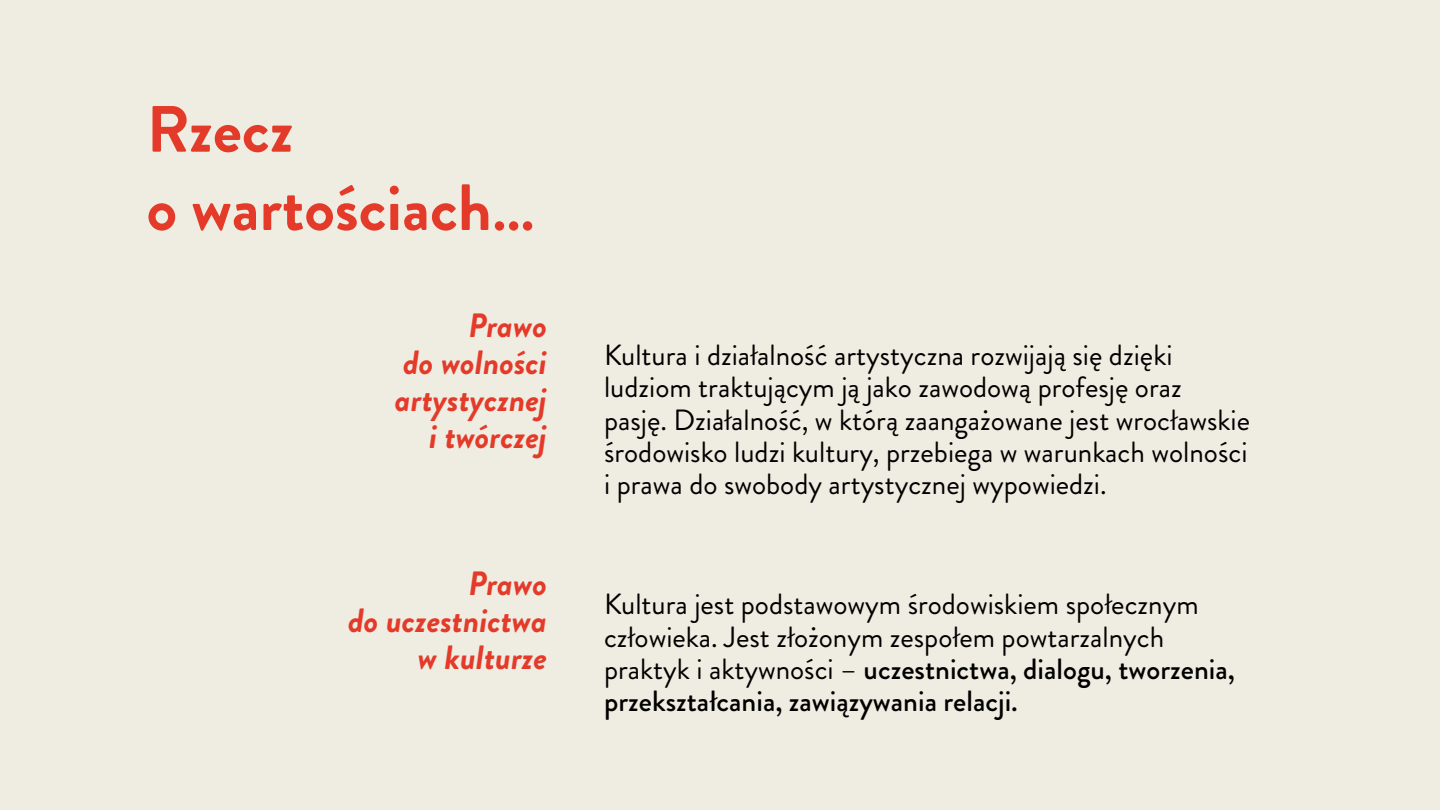
<style>
.page{position:relative;width:1440px;height:810px;background:#efece1}
.page>*{position:absolute;margin:0;border:0;box-sizing:border-box;transform-origin:0 0}
.t1{font:700 65.25px/78.3px "Brandon Grotesque";color:#e43a29}
.t2{font:italic 700 33.67px/37px "Brandon Grotesque";color:#e43a29;text-align:right}
.t3{font:29.25px/32.2px "Brandon Grotesque";color:#000}
.s1{font-weight:500}
</style>
<div class="page">
<h1 class="t1" style="left:147px;top:91px;width:390px">Rzecz<br>o wartościach…</h1>
<p class="t2" style="left:395px;top:307px;width:154px">Prawo<br>do wolności artystycznej i twórczej</p>
<p class="t2" style="left:348px;top:565px;width:200px">Prawo<br>do uczestnictwa w kulturze</p>
<p class="t3" style="left:604px;top:339px;width:648px">Kultura i działalność artystyczna rozwijają się dzięki ludziom traktującym ją jako zawodową profesję oraz pasję. Działalność, w którą zaangażowane jest wrocławskie środowisko ludzi kultury, przebiega w warunkach wolności i prawa do swobody artystycznej wypowiedzi.</p>
<p class="t3" style="left:604px;top:589px;width:632px">Kultura jest podstawowym środowiskiem społecznym człowieka. Jest złożonym zespołem powtarzalnych praktyk i aktywności – <span class="s1">uczestnictwa, dialogu, tworzenia, przekształcania, zawiązywania relacji.</span></p>
</div>
